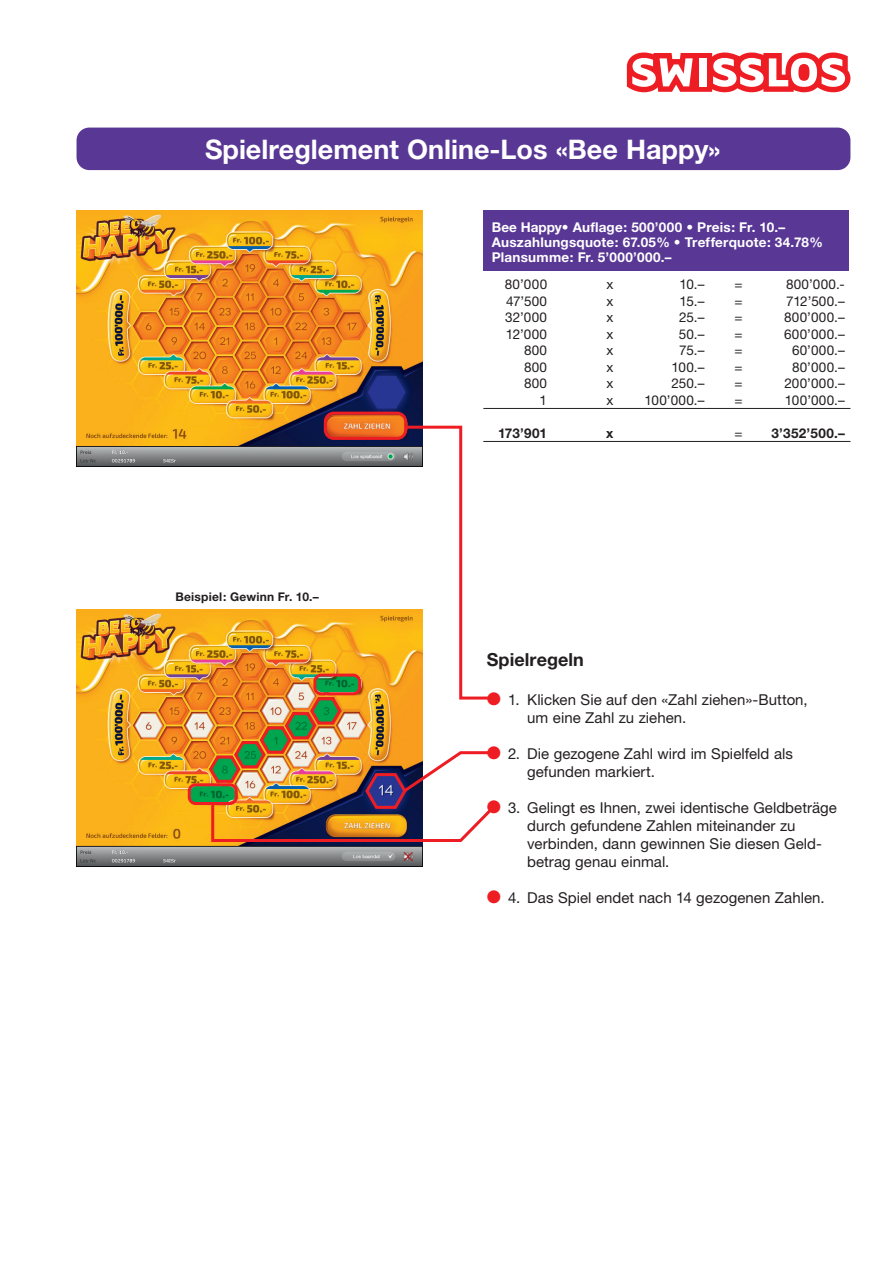
<style>
.page{position:relative;width:893px;height:1263px;background:#fff}
.page>*{position:absolute;margin:0;border:0;box-sizing:border-box;transform-origin:0 0}
.t1{font:700 27px "Helvetica Neue CE";color:#fff}
.t2{font:700 18px "Helvetica Neue CE";letter-spacing:.005em;color:#231f20}
.t3{font:15px/18px "Helvetica Neue CE";color:#231f20}
.t4{font:13.5px "Helvetica Neue CE";letter-spacing:.025em;color:#231f20}
.t5{font:700 13.5px/15px "Helvetica Neue CE";letter-spacing:.015em;color:#fff}
.t6{font:700 13.5px "Helvetica Neue CE";letter-spacing:.025em;color:#231f20}
.t7{font:700 12px "Helvetica Neue CE";letter-spacing:.02em;color:#231f20}
.s1{color:#ee1d23}
</style>
<div class="page">
<img style="left:77px;top:210px;width:345px;height:257px">
<img style="left:77px;top:609px;width:345px;height:257px">
<div style="left:77px;top:128px;width:773px;height:42px;background:#593795;border-radius:13px"></div>
<hr style="left:483px;top:408px;width:367px;height:1px;background:#231f20">
<hr style="left:483px;top:441px;width:367px;height:1px;background:#231f20">
<div style="left:483px;top:210px;width:366px;height:61px;background:#593795"></div>
<svg style="left:627px;top:53px;width:223px;height:39px"></svg>
<div style="left:324px;top:412px;width:83px;height:28px;border:3px solid #ee1d23;border-radius:9px"></div>
<div style="left:188px;top:783px;width:50px;height:22px;border:3px solid #ee1d23;border-radius:6px"></div>
<svg style="left:207px;top:424px;width:291px;height:419px"></svg>
<h1 class="t1" style="left:205px;top:133px;width:517px">Spielreglement Online-Los «Bee Happy»</h1>
<p class="t7" style="left:175px;top:590px;width:145px">Beispiel: Gewinn Fr. 10.–</p>
<p class="t5" style="left:492px;top:220px;width:333px">Bee Happy• Auflage: 500’000 • Preis: Fr. 10.–<br>Auszahlungsquote: 67.05% • Trefferquote: 34.78%<br>Plansumme: Fr. 5’000’000.–</p>
<p class="t4" style="left:505px;top:276px;width:44px">80’000</p>
<p class="t4" style="left:606px;top:276px;width:8px">x</p>
<p class="t4" style="left:679px;top:276px;width:26px">10.–</p>
<p class="t4" style="left:734px;top:276px;width:10px">=</p>
<p class="t4" style="left:786px;top:276px;width:60px">800’000.-</p>
<p class="t4" style="left:506px;top:293px;width:43px">47’500</p>
<p class="t4" style="left:606px;top:293px;width:8px">x</p>
<p class="t4" style="left:680px;top:293px;width:26px">15.–</p>
<p class="t4" style="left:734px;top:293px;width:10px">=</p>
<p class="t4" style="left:786px;top:293px;width:60px">712’500.–</p>
<p class="t4" style="left:505px;top:309px;width:44px">32’000</p>
<p class="t4" style="left:606px;top:309px;width:8px">x</p>
<p class="t4" style="left:679px;top:309px;width:27px">25.–</p>
<p class="t4" style="left:734px;top:309px;width:10px">=</p>
<p class="t4" style="left:784px;top:309px;width:62px">800’000.–</p>
<p class="t4" style="left:506px;top:326px;width:43px">12’000</p>
<p class="t4" style="left:606px;top:326px;width:8px">x</p>
<p class="t4" style="left:679px;top:326px;width:27px">50.–</p>
<p class="t4" style="left:734px;top:326px;width:10px">=</p>
<p class="t4" style="left:784px;top:326px;width:62px">600’000.–</p>
<p class="t4" style="left:524px;top:342px;width:25px">800</p>
<p class="t4" style="left:606px;top:342px;width:8px">x</p>
<p class="t4" style="left:679px;top:342px;width:27px">75.–</p>
<p class="t4" style="left:734px;top:342px;width:10px">=</p>
<p class="t4" style="left:792px;top:342px;width:54px">60’000.–</p>
<p class="t4" style="left:524px;top:359px;width:25px">800</p>
<p class="t4" style="left:606px;top:359px;width:8px">x</p>
<p class="t4" style="left:672px;top:359px;width:34px">100.–</p>
<p class="t4" style="left:734px;top:359px;width:10px">=</p>
<p class="t4" style="left:792px;top:359px;width:54px">80’000.–</p>
<p class="t4" style="left:524px;top:375px;width:25px">800</p>
<p class="t4" style="left:606px;top:375px;width:8px">x</p>
<p class="t4" style="left:671px;top:375px;width:34px">250.–</p>
<p class="t4" style="left:734px;top:375px;width:10px">=</p>
<p class="t4" style="left:784px;top:375px;width:62px">200’000.–</p>
<p class="t4" style="left:540px;top:392px;width:9px">1</p>
<p class="t4" style="left:606px;top:392px;width:8px">x</p>
<p class="t4" style="left:645px;top:392px;width:61px">100’000.–</p>
<p class="t4" style="left:734px;top:392px;width:10px">=</p>
<p class="t4" style="left:785px;top:392px;width:61px">100’000.–</p>
<p class="t6" style="left:498px;top:425px;width:51px">173’901</p>
<p class="t6" style="left:606px;top:425px;width:9px">x</p>
<p class="t4" style="left:734px;top:425px;width:10px">=</p>
<p class="t6" style="left:772px;top:425px;width:75px">3’352’500.–</p>
<p class="t2" style="left:487px;top:648px;width:99px">Spielregeln</p>
<p class="t3" style="left:527px;top:691px;width:282px;text-indent:-41px"><span class="s1">●</span> 1. Klicken Sie auf den «Zahl ziehen»-Button, um eine Zahl zu ziehen.</p>
<p class="t3" style="left:527px;top:745px;width:267px;text-indent:-40px"><span class="s1">●</span> 2. Die gezogene Zahl wird im Spielfeld als gefunden markiert.</p>
<p class="t3" style="left:527px;top:799px;width:311px;text-indent:-41px"><span class="s1">●</span> 3. Gelingt es Ihnen, zwei identische Geldbeträge durch gefundene Zahlen miteinander zu verbinden, dann gewinnen Sie diesen Geld&shy;betrag genau einmal.</p>
<p class="t3" style="left:487px;top:889px;width:339px"><span class="s1">●</span> 4. Das Spiel endet nach 14 gezogenen Zahlen.</p>
</div>
